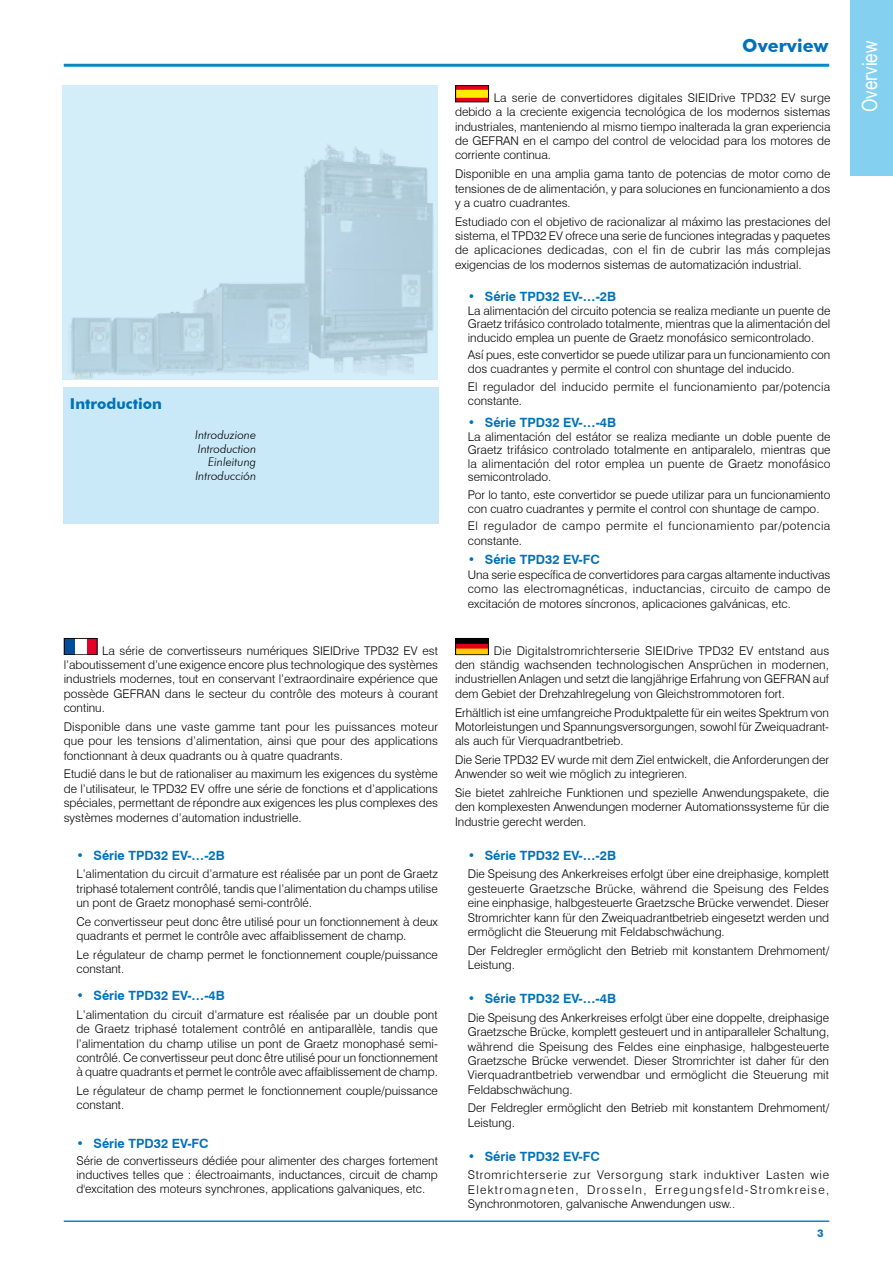
<style>
.page{position:relative;width:893px;height:1263px;background:#fff}
.page>*{position:absolute;margin:0;border:0;box-sizing:border-box;transform-origin:0 0}
.t1{font:21px "Arial Narrow";color:#fff}
.t2{font:700 18px "Futura BT";color:#0072ba}
.t3{font:700 15px "Futura BT";color:#0072ba}
.t4{font:700 12.75px "Swiss 721 BT";color:#0072ba}
.t5{font:300 12px/14.4px "Swiss 721 BT";color:#000;text-align:justify}
.t6{font:300 12px/14.4px "Swiss 721 BT";letter-spacing:.02em;color:#000}
.t7{font:300 12px/14.4px "Swiss 721 BT";letter-spacing:.04em;color:#000}
.t8{font:italic 300 12px/13.5px "Futura BT";color:#000;text-align:right}
.t9{font:700 10.5px "Futura BT";color:#0072ba}
</style>
<div class="page">
<div style="left:850px;top:0;width:43px;height:176px;background:#84d0f0"></div>
<hr style="left:64px;top:1220px;width:765px;height:2px;background:#0789c6">
<hr style="left:64px;top:64px;width:765px;height:3px;background:#0789c6">
<svg style="left:63px;top:85px;width:375px;height:295px;background:#c7e2ee"></svg>
<div style="left:64px;top:638px;width:11px;height:17px;background:#004e98"></div>
<div style="left:86px;top:638px;width:11px;height:17px;background:#e2002a"></div>
<div style="left:64px;top:638px;width:33px;height:17px;border:1px solid #000"></div>
<div style="left:456px;top:644px;width:32px;height:5px;background:#e2001a"></div>
<div style="left:456px;top:638px;width:32px;height:6px;background:#000"></div>
<div style="left:456px;top:649px;width:33px;height:6px;background:#fecc00"></div>
<div style="left:455px;top:638px;width:34px;height:17px;border:1px solid #000"></div>
<div style="left:64px;top:387px;width:375px;height:136px;background:#c9e9f8"></div>
<div style="left:456px;top:90px;width:32px;height:8px;background:#ffed00"></div>
<hr style="left:456px;top:98px;width:32px;height:4px;background:#e2001a">
<svg style="left:457px;top:87px;width:30px;height:3px"></svg>
<div style="left:455px;top:85px;width:34px;height:17px;border:1px solid #000"></div>
<p class="t3" style="left:70px;top:394px;width:93px">Introduction</p>
<p class="t8" style="left:195px;top:428px;width:63px">Introduzione<br>Introduction<br>Einleitung<br>Introducción</p>
<p class="t5" style="left:64px;top:643px;width:376px;text-indent:38px">La série de convertisseurs numériques SIEIDrive TPD32 EV est l’aboutissement d’une exigence encore plus technologique des systèmes industriels modernes, tout en conservant l’extraordinaire expérience que possède GEFRAN dans le secteur du contrôle des moteurs à courant continu.</p>
<p class="t5" style="left:64px;top:719px;width:376px">Disponible dans une vaste gamme tant pour les puissances moteur que pour les tensions d’alimentation, ainsi que pour des applications fonctionnant à deux quadrants ou à quatre quadrants.</p>
<p class="t5" style="left:64px;top:767px;width:376px">Etudié dans le but de rationaliser au maximum les exigences du système de l’utilisateur, le TPD32 EV offre une série de fonctions et d’applications spéciales, permettant de répondre aux exigences les plus complexes des systèmes modernes d’automation industrielle.</p>
<p class="t4" style="left:77px;top:847px;width:150px">• Série TPD32 EV-…-2B</p>
<p class="t5" style="left:76px;top:867px;width:363px">L’alimentation du circuit d’armature est réalisée par un pont de Graetz triphasé totalement contrôlé, tandis que l’alimentation du champs utilise un pont de Graetz monophasé semi-contrôlé.</p>
<p class="t5" style="left:76px;top:914px;width:363px">Ce convertisseur peut donc être utilisé pour un fonctionnement à deux quadrants et permet le contrôle avec affaiblissement de champ.</p>
<p class="t5" style="left:76px;top:947px;width:363px">Le régulateur de champ permet le fonctionnement couple/puissance constant.</p>
<p class="t4" style="left:77px;top:988px;width:150px">• Série TPD32 EV-…-4B</p>
<p class="t5" style="left:76px;top:1007px;width:363px">L’alimentation du circuit d’armature est réalisée par un double pont de Graetz triphasé totalement contrôlé en antiparallèle, tandis que l’alimentation du champ utilise un pont de Graetz monophasé semi&shy;contrôlé. Ce convertisseur peut donc être utilisé pour un fonctionnement à quatre quadrants et permet le contrôle avec affaiblissement de champ.</p>
<p class="t5" style="left:76px;top:1083px;width:363px">Le régulateur de champ permet le fonctionnement couple/puissance constant.</p>
<p class="t4" style="left:77px;top:1135px;width:134px">• Série TPD32 EV-FC</p>
<p class="t5" style="left:76px;top:1154px;width:363px;line-height:14px">Série de convertisseurs dédiée pour alimenter des charges fortement inductives telles que : électroaimants, inductances, circuit de champ d'excitation des moteurs synchrones, applications galvaniques, etc.</p>
<h2 class="t2" style="left:742px;top:34px;width:87px">Overview</h2>
<p class="t5" style="left:455px;top:90px;width:377px;text-indent:39px">La serie de convertidores digitales SIEIDrive TPD32 EV surge debido a la creciente exigencia tecnológica de los modernos sistemas industriales, manteniendo al mismo tiempo inalterada la gran experiencia de GEFRAN en el campo del control de velocidad para los motores de corriente continua.</p>
<p class="t5" style="left:455px;top:167px;width:377px">Disponible en una amplia gama tanto de potencias de motor como de tensiones de de alimentación, y para soluciones en funcionamiento a dos y a cuatro cuadrantes.</p>
<p class="t5" style="left:455px;top:214px;width:377px">Estudiado con el objetivo de racionalizar al máximo las prestaciones del sistema, el TPD32 EV ofrece una serie de funciones integradas y paquetes de aplicaciones dedicadas, con el fin de cubrir las más complejas exigencias de los modernos sistemas de automatización industrial.</p>
<p class="t4" style="left:468px;top:289px;width:150px">• Série TPD32 EV-…-2B</p>
<p class="t5" style="left:468px;top:304px;width:364px;line-height:13.5px">La alimentación del circuito potencia se realiza mediante un puente de Graetz trifásico controlado totalmente, mientras que la alimentación del inducido emplea un puente de Graetz monofásico semicontrolado.</p>
<p class="t5" style="left:468px;top:348px;width:364px;line-height:13.5px">Así pues, este convertidor se puede utilizar para un funcionamiento con dos cuadrantes y permite el control con shuntage del inducido.</p>
<p class="t6" style="left:468px;top:379px;width:364px">El regulador del inducido permite el funcionamiento par/potencia constante.</p>
<p class="t4" style="left:468px;top:415px;width:150px">• Série TPD32 EV-…-4B</p>
<p class="t5" style="left:468px;top:430px;width:364px;line-height:13.5px">La alimentación del estátor se realiza mediante un doble puente de Graetz trifásico controlado totalmente en antiparalelo, mientras que la alimentación del rotor emplea un puente de Graetz monofásico semicontrolado.</p>
<p class="t5" style="left:468px;top:488px;width:364px;line-height:13.5px">Por lo tanto, este convertidor se puede utilizar para un funcionamiento con cuatro cuadrantes y permite el control con shuntage de campo.</p>
<p class="t7" style="left:468px;top:519px;width:364px">El regulador de campo permite el funcionamiento par/potencia constante.</p>
<p class="t4" style="left:468px;top:552px;width:134px">• Série TPD32 EV-FC</p>
<p class="t5" style="left:468px;top:567px;width:364px">Una serie específica de convertidores para cargas altamente inductivas como las electromagnéticas, inductancias, circuito de campo de excitación de motores síncronos, aplicaciones galvánicas, etc.</p>
<p class="t5" style="left:455px;top:643px;width:376px;text-indent:39px">Die Digitalstromrichterserie SIEIDrive TPD32 EV entstand aus den ständig wachsenden technologischen Ansprüchen in modernen, industriellen Anlagen und setzt die langjährige Erfahrung von GEFRAN auf dem Gebiet der Drehzahlregelung von Gleichstrommotoren fort.</p>
<p class="t5" style="left:455px;top:705px;width:376px">Erhältlich ist eine umfangreiche Produktpalette für ein weites Spektrum von Motorleistungen und Spannungsversorgungen, sowohl für Zweiquadrant&shy;als auch für Vierquadrantbetrieb.</p>
<p class="t5" style="left:455px;top:752px;width:376px">Die Serie TPD32 EV wurde mit dem Ziel entwickelt, die Anforderungen der<br>Anwender so weit wie möglich zu integrieren.</p>
<p class="t5" style="left:455px;top:785px;width:376px">Sie bietet zahlreiche Funktionen und spezielle Anwendungspakete, die den komplexesten Anwendungen moderner Automationssysteme für die Industrie gerecht werden.</p>
<p class="t4" style="left:468px;top:847px;width:150px">• Série TPD32 EV-…-2B</p>
<p class="t5" style="left:468px;top:867px;width:363px">Die Speisung des Ankerkreises erfolgt über eine dreiphasige, komplett gesteuerte Graetzsche Brücke, während die Speisung des Feldes eine einphasige, halbgesteuerte Graetzsche Brücke verwendet. Dieser Stromrichter kann für den Zweiquadrantbetrieb eingesetzt werden und ermöglicht die Steuerung mit Feldabschwächung.</p>
<p class="t5" style="left:468px;top:943px;width:363px">Der Feldregler ermöglicht den Betrieb mit konstantem Drehmoment/<br>Leistung.</p>
<p class="t4" style="left:468px;top:991px;width:150px">• Série TPD32 EV-…-4B</p>
<p class="t5" style="left:468px;top:1010px;width:363px">Die Speisung des Ankerkreises erfolgt über eine doppelte, dreiphasige Graetzsche Brücke, komplett gesteuert und in antiparalleler Schaltung, während die Speisung des Feldes eine einphasige, halbgesteuerte Graetzsche Brücke verwendet. Dieser Stromrichter ist daher für den Vierquadrantbetrieb verwendbar und ermöglicht die Steuerung mit Feldabschwächung.</p>
<p class="t5" style="left:468px;top:1101px;width:363px">Der Feldregler ermöglicht den Betrieb mit konstantem Drehmoment/<br>Leistung.</p>
<p class="t4" style="left:468px;top:1148px;width:134px">• Série TPD32 EV-FC</p>
<p class="t5" style="left:468px;top:1168px;width:363px">Stromrichterserie zur Versorgung stark induktiver Lasten wie Elektromagneten, Drosseln, Erregungsfeld-Stromkreise, Synchronmotoren, galvanische Anwendungen usw..</p>
<p class="t9" style="left:817px;top:1227px;width:8px">3</p>
<h1 class="t1" style="left:854px;top:112px;width:73px;rotate:-90deg">Overview</h1>
</div>
